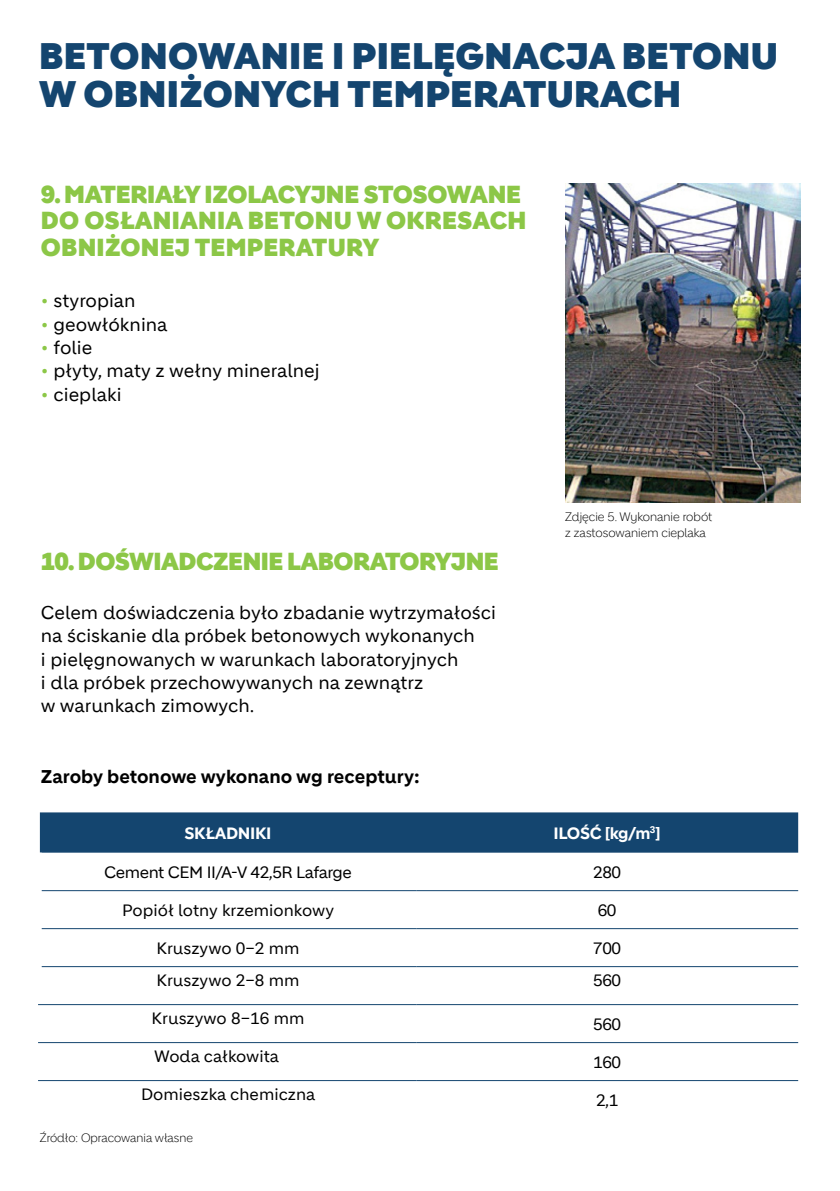
<style>
.page{position:relative;width:840px;height:1191px;background:#fff}
.page>*{position:absolute;margin:0;border:0;box-sizing:border-box;transform-origin:0 0}
.t1{font:900 36px/38px "Holcim Headline";letter-spacing:.01em;color:#14456f}
.t2{font:900 24px/26.4px "Holcim Headline";letter-spacing:.01em;color:#8cc747}
.t3{font:900 24px "Holcim Headline";letter-spacing:-.01em;color:#8cc747}
.t4{font:18px/23.4px "Holcim";color:#000}
.t5{font:700 18px "Holcim";color:#000}
.t6{font:16px "Holcim";color:#000}
.t7{font:16px "Holcim";letter-spacing:-.03em;color:#000}
.t8{font:700 16px "Holcim";letter-spacing:-.02em;color:#fff}
.t9{font:300 12px/15.6px "Holcim Headline";color:#000}
.t10{font:300 11.8px "Holcim Headline";letter-spacing:-.005em;color:#000}
.s1{color:#8cc747}
.s2{color:#fff}
</style>
<div class="page">
<img style="left:565px;top:183px;width:235px;height:319px">
<div style="left:40px;top:812px;width:757px;height:40px;background:#14456f"></div>
<svg style="left:41px;top:891px;width:756px;height:153px"></svg>
<hr style="left:38px;top:890px;width:4px;height:38px;background:#fff">
<hr style="left:38px;top:928px;width:4px;height:38px;background:#fff">
<hr style="left:38px;top:966px;width:4px;height:38px;background:#fff">
<hr style="left:38px;top:1043px;width:4px;height:37px;background:#fff">
<hr style="left:42px;top:890px;width:374px;height:1px;background:#14456f">
<hr style="left:416px;top:890px;width:381px;height:1px;background:#14456f">
<hr style="left:42px;top:928px;width:374px;height:1px;background:#14456f">
<hr style="left:416px;top:928px;width:381px;height:1px;background:#14456f">
<hr style="left:42px;top:966px;width:374px;height:1px;background:#14456f">
<hr style="left:416px;top:966px;width:381px;height:1px;background:#14456f">
<hr style="left:38px;top:1004px;width:378px;height:1px;background:#14456f">
<hr style="left:416px;top:1004px;width:381px;height:1px;background:#14456f">
<hr style="left:38px;top:1042px;width:378px;height:1px;background:#14456f">
<hr style="left:416px;top:1042px;width:381px;height:1px;background:#14456f">
<hr style="left:38px;top:1080px;width:378px;height:1px;background:#14456f">
<hr style="left:416px;top:1080px;width:381px;height:1px;background:#14456f">
<h1 class="t1" style="left:39px;top:38px;width:740px">BETONOWANIE I PIELĘGNACJA BETONU<br>W OBNIŻONYCH TEMPERATURACH</h1>
<h2 class="t2" style="left:41px;top:182px;width:487px">9. MATERIAŁY IZOLACYJNE STOSOWANE<br>DO OSŁANIANIA BETONU W OKRESACH<br>OBNIŻONEJ TEMPERATURY</h2>
<p class="t4" style="left:41px;top:289px;width:96px"><span class="s1">•</span> styropian</p>
<p class="t4" style="left:41px;top:313px;width:128px"><span class="s1">•</span> geowłóknina</p>
<p class="t4" style="left:41px;top:336px;width:53px"><span class="s1">•</span> folie</p>
<p class="t4" style="left:41px;top:359px;width:280px"><span class="s1">•</span> płyty, maty z wełny mineralnej</p>
<p class="t4" style="left:41px;top:383px;width:82px"><span class="s1">•</span> cieplaki</p>
<h2 class="t3" style="left:41px;top:547px;width:459px">10. DOŚWIADCZENIE LABORATORYJNE</h2>
<p class="t4" style="left:41px;top:601px;width:456px">Celem doświadczenia było zbadanie wytrzymałości na ściskanie dla próbek betonowych wykonanych<br>i pielęgnowanych w warunkach laboratoryjnych<br>i dla próbek przechowywanych na zewnątrz<br>w warunkach zimowych.</p>
<p class="t5" style="left:41px;top:765px;width:380px">Zaroby betonowe wykonano wg receptury:</p>
<p class="t9" style="left:565px;top:509px;width:148px">Zdjęcie 5. Wykonanie robót z zastosowaniem cieplaka</p>
<p class="t8" style="left:184px;top:823px;width:89px">SKŁADNIKI</p>
<p class="t8" style="left:553px;top:823px;width:109px">ILOŚĆ [kg/m<sup>3</sup>]</p>
<p class="t7" style="left:104px;top:863px;width:249px">Cement CEM II/A-V 42,5R Lafarge</p>
<p class="t6" style="left:593px;top:863px;width:29px">280</p>
<p class="t6" style="left:122px;top:901px;width:213px">Popiół lotny krzemionkowy</p>
<p class="t6" style="left:597px;top:901px;width:20px">60</p>
<p class="t6" style="left:156px;top:939px;width:145px">Kruszywo 0–2 mm</p>
<p class="t6" style="left:593px;top:939px;width:29px">700</p>
<p class="t6" style="left:156px;top:971px;width:145px">Kruszywo 2–8 mm</p>
<p class="t6" style="left:593px;top:971px;width:29px">560</p>
<p class="t6" style="left:151px;top:1009px;width:154px">Kruszywo 8–16 mm</p>
<p class="t6" style="left:593px;top:1015px;width:29px">560</p>
<p class="t6" style="left:154px;top:1047px;width:149px">Woda całkowita <span class="s2">25</span></p>
<p class="t6" style="left:593px;top:1053px;width:29px">160</p>
<p class="t6" style="left:141px;top:1085px;width:176px">Domieszka chemiczna</p>
<p class="t6" style="left:595px;top:1091px;width:24px">2,1</p>
<p class="t10" style="left:40px;top:1131px;width:154px">Źródło: Opracowania własne</p>
</div>
